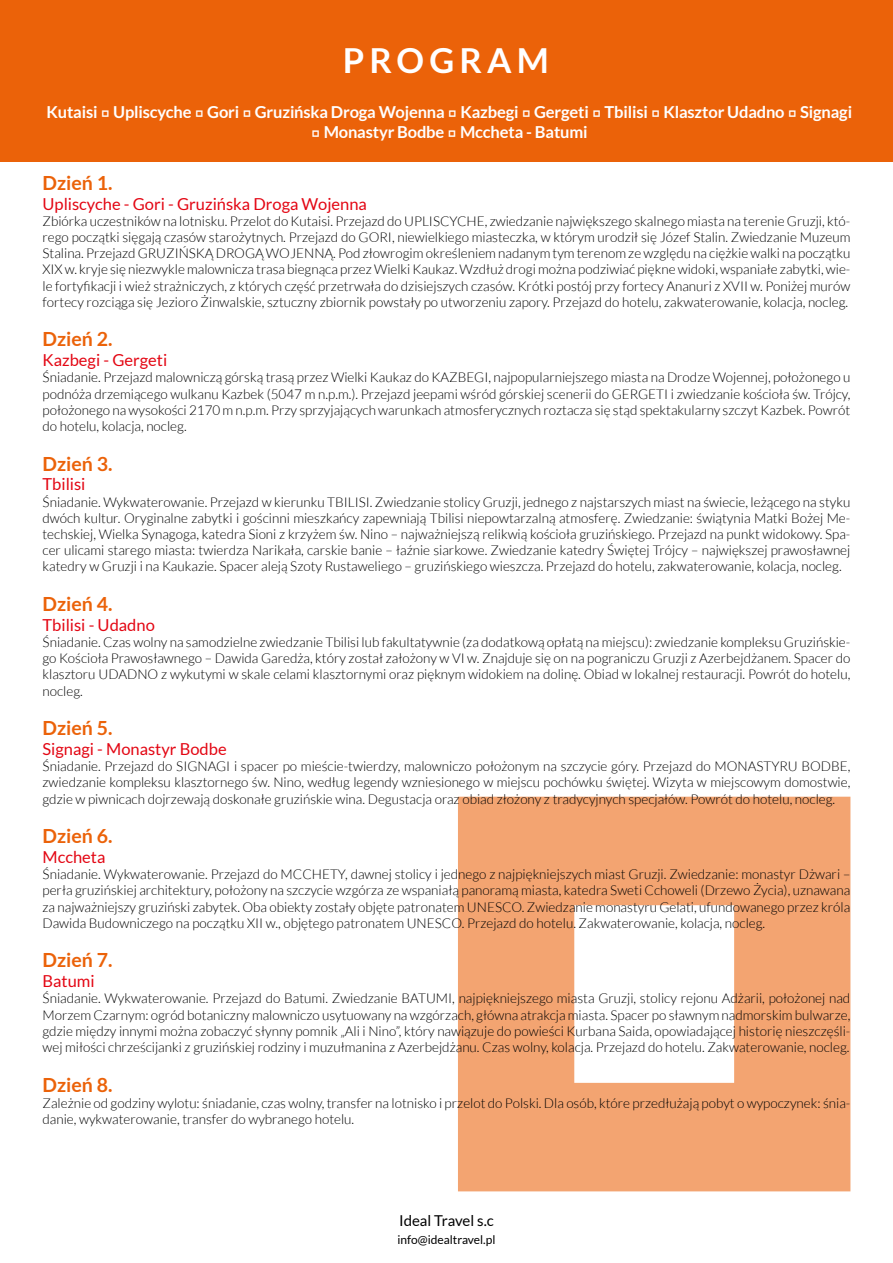
<style>
.page{position:relative;width:893px;height:1263px;background:#fff}
.page>*{position:absolute;margin:0;border:0;box-sizing:border-box;transform-origin:0 0}
.t1{font:700 34.5px "Lato";letter-spacing:.15em;color:#fff}
.t2{font:700 19.5px "Lato";color:#eb6209}
.t3{font:700 16.5px "Lato";letter-spacing:-.01em;color:#fff}
.t4{font:16.5px "Lato";color:#e30613}
.t5{font:15px "Lato";color:#000}
.t6{font:300 13.5px/16.2px "Lato";color:#000;text-align:justify}
.t7{font:12px "Lato";color:#000}
.s1{font-family:"Montserrat"}
</style>
<div class="page">
<svg style="left:458px;top:797px;width:392px;height:394px;fill:#f3a471"></svg>
<div style="left:0;top:1px;width:893px;height:161px;background:#eb6209"></div>
<h1 class="t1" style="left:343px;top:41px;width:208px">PROGRAM</h1>
<p class="t3" style="left:46px;top:102px;width:807px">Kutaisi <span class="s1">□</span> Upliscyche <span class="s1">□</span> Gori <span class="s1">□</span> Gruzińska Droga Wojenna <span class="s1">□</span> Kazbegi <span class="s1">□</span> Gergeti <span class="s1">□</span> Tbilisi <span class="s1">□</span> Klasztor Udadno <span class="s1">□</span> Signagi</p>
<p class="t3" style="left:311px;top:122px;width:278px"><span class="s1">□</span> Monastyr Bodbe <span class="s1">□</span> Mccheta - Batumi</p>
<h2 class="t2" style="left:43px;top:171px;width:71px">Dzień 1.</h2>
<p class="t4" style="left:43px;top:194px;width:326px">Upliscyche - Gori - Gruzińska Droga Wojenna</p>
<p class="t6" style="left:43px;top:213px;width:809px">Zbiórka uczestników na lotnisku. Przelot do Kutaisi. Przejazd do UPLISCYCHE, zwiedzanie największego skalnego miasta na terenie Gruzji, któ&shy;rego początki sięgają czasów starożytnych. Przejazd do GORI, niewielkiego miasteczka, w którym urodził się Józef Stalin. Zwiedzanie Muzeum Stalina. Przejazd GRUZIŃSKĄ DROGĄ WOJENNĄ. Pod złowrogim określeniem nadanym tym terenom ze względu na ciężkie walki na początku XIX w. kryje się niezwykle malownicza trasa biegnąca przez Wielki Kaukaz. Wzdłuż drogi można podziwiać piękne widoki, wspaniałe zabytki, wie&shy;le fortyfikacji i wież strażniczych, z których część przetrwała do dzisiejszych czasów. Krótki postój przy fortecy Ananuri z XVII w. Poniżej murów fortecy rozciąga się Jezioro Żinwalskie, sztuczny zbiornik powstały po utworzeniu zapory. Przejazd do hotelu, zakwaterowanie, kolacja, nocleg.</p>
<h2 class="t2" style="left:43px;top:328px;width:71px">Dzień 2.</h2>
<p class="t4" style="left:43px;top:351px;width:126px">Kazbegi - Gergeti</p>
<p class="t6" style="left:43px;top:369px;width:809px">Śniadanie. Przejazd malowniczą górską trasą przez Wielki Kaukaz do KAZBEGI, najpopularniejszego miasta na Drodze Wojennej, położonego u podnóża drzemiącego wulkanu Kazbek (5047 m n.p.m.). Przejazd jeepami wśród górskiej scenerii do GERGETI i zwiedzanie kościoła św. Trójcy, położonego na wysokości 2170 m n.p.m. Przy sprzyjających warunkach atmosferycznych roztacza się stąd spektakularny szczyt Kazbek. Powrót do hotelu, kolacja, nocleg.</p>
<h2 class="t2" style="left:43px;top:452px;width:71px">Dzień 3.</h2>
<p class="t4" style="left:43px;top:475px;width:45px">Tbilisi</p>
<p class="t6" style="left:43px;top:494px;width:809px">Śniadanie. Wykwaterowanie. Przejazd w kierunku TBILISI. Zwiedzanie stolicy Gruzji, jednego z najstarszych miast na świecie, leżącego na styku dwóch kultur. Oryginalne zabytki i gościnni mieszkańcy zapewniają Tbilisi niepowtarzalną atmosferę. Zwiedzanie: świątynia Matki Bożej Me&shy;techskiej, Wielka Synagoga, katedra Sioni z krzyżem św. Nino – najważniejszą relikwią kościoła gruzińskiego. Przejazd na punkt widokowy. Spa&shy;cer ulicami starego miasta: twierdza Narikała, carskie banie – łaźnie siarkowe. Zwiedzanie katedry Świętej Trójcy – największej prawosławnej katedry w Gruzji i na Kaukazie. Spacer aleją Szoty Rustaweliego – gruzińskiego wieszcza. Przejazd do hotelu, zakwaterowanie, kolacja, nocleg.</p>
<h2 class="t2" style="left:43px;top:593px;width:71px">Dzień 4.</h2>
<p class="t4" style="left:43px;top:616px;width:114px">Tbilisi - Udadno</p>
<p class="t6" style="left:43px;top:634px;width:809px">Śniadanie. Czas wolny na samodzielne zwiedzanie Tbilisi lub fakultatywnie (za dodatkową opłatą na miejscu): zwiedzanie kompleksu Gruzińskie&shy;go Kościoła Prawosławnego – Dawida Garedża, który został założony w VI w. Znajduje się on na pograniczu Gruzji z Azerbejdżanem. Spacer do klasztoru UDADNO z wykutymi w skale celami klasztornymi oraz pięknym widokiem na dolinę. Obiad w lokalnej restauracji. Powrót do hotelu, nocleg.</p>
<h2 class="t2" style="left:43px;top:717px;width:71px">Dzień 5.</h2>
<p class="t4" style="left:43px;top:740px;width:186px">Signagi - Monastyr Bodbe</p>
<p class="t6" style="left:43px;top:758px;width:809px">Śniadanie. Przejazd do SIGNAGI i spacer po mieście-twierdzy, malowniczo położonym na szczycie góry. Przejazd do MONASTYRU BODBE, zwiedzanie kompleksu klasztornego św. Nino, według legendy wzniesionego w miejscu pochówku świętej. Wizyta w miejscowym domostwie, gdzie w piwnicach dojrzewają doskonałe gruzińskie wina. Degustacja oraz obiad złożony z tradycyjnych specjałów. Powrót do hotelu, nocleg.</p>
<h2 class="t2" style="left:43px;top:825px;width:71px">Dzień 6.</h2>
<p class="t4" style="left:43px;top:848px;width:64px">Mccheta</p>
<p class="t6" style="left:43px;top:866px;width:809px">Śniadanie. Wykwaterowanie. Przejazd do MCCHETY, dawnej stolicy i jednego z najpiękniejszych miast Gruzji. Zwiedzanie: monastyr Dżwari – perła gruzińskiej architektury, położony na szczycie wzgórza ze wspaniałą panoramą miasta, katedra Sweti Cchoweli (Drzewo Życia), uznawana za najważniejszy gruziński zabytek. Oba obiekty zostały objęte patronatem UNESCO. Zwiedzanie monastyru Gelati, ufundowanego przez króla Dawida Budowniczego na początku XII w., objętego patronatem UNESCO. Przejazd do hotelu. Zakwaterowanie, kolacja, nocleg.</p>
<h2 class="t2" style="left:43px;top:949px;width:71px">Dzień 7.</h2>
<p class="t4" style="left:43px;top:972px;width:54px">Batumi</p>
<p class="t6" style="left:43px;top:990px;width:809px">Śniadanie. Wykwaterowanie. Przejazd do Batumi. Zwiedzanie BATUMI, najpiękniejszego miasta Gruzji, stolicy rejonu Adżarii, położonej nad Morzem Czarnym: ogród botaniczny malowniczo usytuowany na wzgórzach, główna atrakcja miasta. Spacer po sławnym nadmorskim bulwarze, gdzie między innymi można zobaczyć słynny pomnik „Ali i Nino”, który nawiązuje do powieści Kurbana Saida, opowiadającej historię nieszczęśli&shy;wej miłości chrześcijanki z gruzińskiej rodziny i muzułmanina z Azerbejdżanu. Czas wolny, kolacja. Przejazd do hotelu. Zakwaterowanie, nocleg.</p>
<h2 class="t2" style="left:43px;top:1073px;width:71px">Dzień 8.</h2>
<p class="t6" style="left:43px;top:1095px;width:809px">Zależnie od godziny wylotu: śniadanie, czas wolny, transfer na lotnisko i przelot do Polski. Dla osób, które przedłużają pobyt o wypoczynek: śnia&shy;danie, wykwaterowanie, transfer do wybranego hotelu.</p>
<p class="t5" style="left:399px;top:1212px;width:96px">Ideal Travel s.c</p>
<p class="t7" style="left:397px;top:1233px;width:100px">info@idealtravel.pl</p>
</div>
